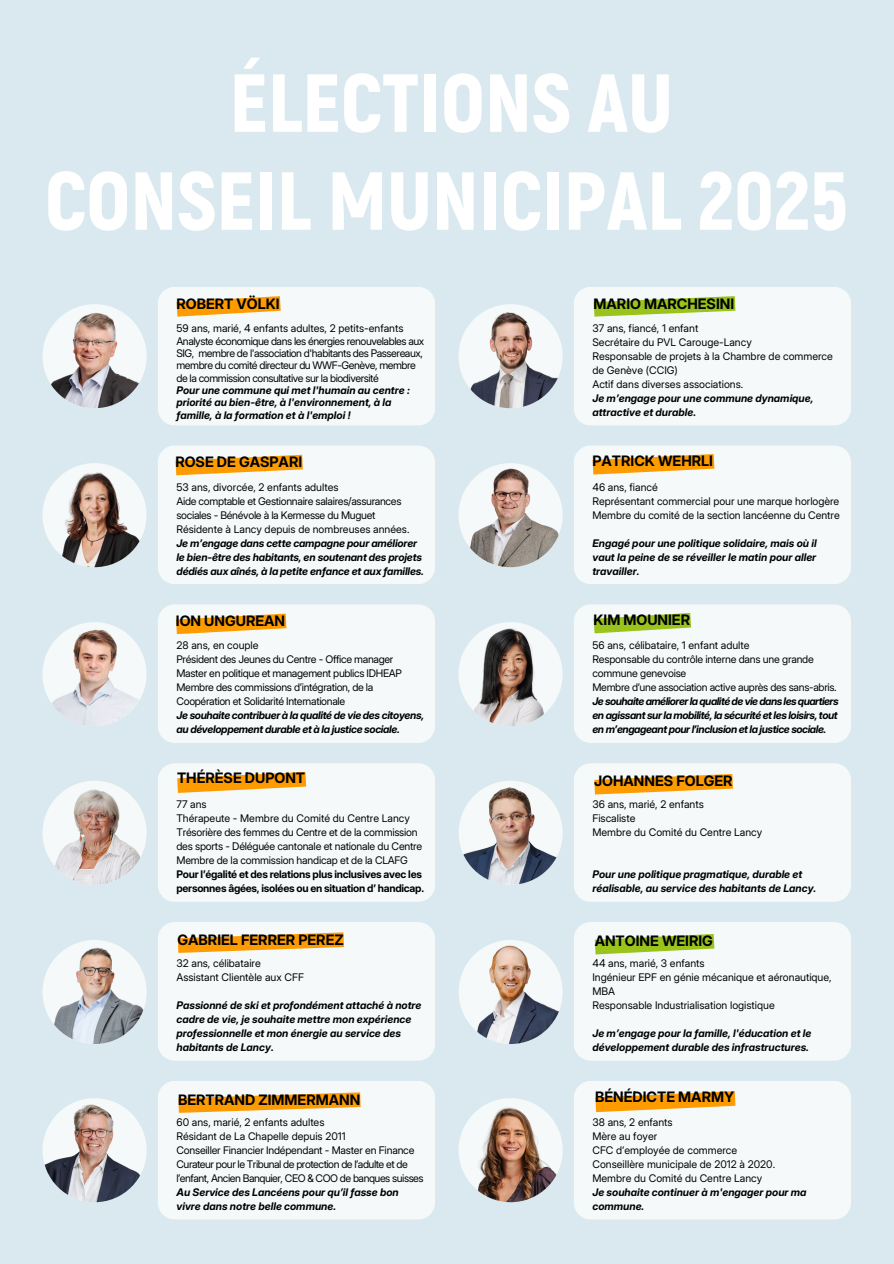
<style>
.page{position:relative;width:894px;height:1264px;background:#fff}
.page>*{position:absolute;margin:0;border:0;box-sizing:border-box;transform-origin:0 0}
.t1{font:900 82.05px/97.8px "Akrobat";color:#fff;text-align:center}
.t2{font:700 14.4px "Inter 28 pt";color:#000}
.t3{font:italic 700 10.5px/14px "Inter 28 pt";color:#000}
.t4{font:10.5px/14px "Inter 28 pt";color:#000}
.t5{font:10.5px/14px "Inter 28 pt";letter-spacing:-.02em;color:#000}
.t6{font:10.5px/12.3px "Inter 28 pt";letter-spacing:-.04em;color:#000}
.t7{font:italic 700 10.5px/14px "Inter 28 pt";letter-spacing:-.04em;color:#000}
.t8{font:10.5px/14px "Inter 28 pt";letter-spacing:-.045em;color:#000}
.t9{font:700 10.5px/14px "Inter 28 pt";letter-spacing:-.02em;color:#000}
.t10{font:italic 700 10.5px/14px "Inter 28 pt";letter-spacing:-.03em;color:#000}
.t11{font:italic 700 10.5px "Inter 28 pt";letter-spacing:-.05em;color:#000}
</style>
<div class="page">
<div style="left:0;top:0;width:893px;height:1263px;background:#d9e9ef"></div>
<img style="left:43px;top:304px;width:104px;height:104px;border-radius:50%">
<img style="left:42px;top:463px;width:104px;height:104px;border-radius:50%">
<img style="left:42px;top:622px;width:104px;height:104px;border-radius:50%">
<img style="left:43px;top:780px;width:104px;height:104px;border-radius:50%">
<img style="left:43px;top:939px;width:104px;height:105px;border-radius:50%">
<img style="left:43px;top:1098px;width:104px;height:104px;border-radius:50%">
<img style="left:458px;top:463px;width:104px;height:104px;border-radius:50%">
<img style="left:458px;top:622px;width:104px;height:104px;border-radius:50%">
<img style="left:458px;top:780px;width:104px;height:104px;border-radius:50%">
<img style="left:458px;top:939px;width:104px;height:105px;border-radius:50%">
<img style="left:458px;top:1098px;width:104px;height:104px;border-radius:50%">
<div style="left:158px;top:287px;width:277px;height:138px;background:#f5f9fa"></div>
<div style="left:574px;top:287px;width:276px;height:138px;background:#f5f9fa"></div>
<div style="left:158px;top:445px;width:277px;height:139px;background:#f5f9fa"></div>
<div style="left:574px;top:445px;width:276px;height:139px;background:#f5f9fa"></div>
<div style="left:158px;top:604px;width:277px;height:139px;background:#f5f9fa"></div>
<div style="left:574px;top:604px;width:276px;height:139px;background:#f5f9fa"></div>
<div style="left:158px;top:763px;width:277px;height:138px;background:#f5f9fa"></div>
<div style="left:574px;top:763px;width:276px;height:138px;background:#f5f9fa"></div>
<div style="left:574px;top:922px;width:276px;height:138px;background:#f5f9fa"></div>
<svg style="left:158px;top:922px;width:277px;height:138px;background:#f5f2ea"></svg>
<svg style="left:158px;top:1081px;width:277px;height:138px;background:#f5f2e8"></svg>
<div style="left:574px;top:1081px;width:276px;height:138px;background:#f5f9fa"></div>
<img style="left:458px;top:304px;width:104px;height:104px;border-radius:50%">
<p class="t1" style="left:45px;top:50px;width:804px">ÉLECTIONS AU<br>CONSEIL MUNICIPAL 2025</p>
<p class="t2" style="left:176px;top:294px;width:105px">ROBERT VÖLKI</p>
<p class="t4" style="left:176px;top:321px;width:228px">59 ans, marié, 4 enfants adultes, 2 petits-enfants</p>
<h2 class="t6" style="left:176px;top:335px;width:249px">Analyste économique dans les énergies renouvelables aux SIG, membre de l'association d'habitants des Passereaux, membre du comité directeur du WWF-Genève, membre de la commission consultative sur la biodiversité</h2>
<p class="t3" style="left:176px;top:384px;width:235px;line-height:12.3px">Pour une commune qui met l'humain au centre : priorité au bien-être, à l'environnement, à la famille, à la formation et à l'emploi !</p>
<p class="t2" style="left:593px;top:294px;width:142px">MARIO MARCHESINI</p>
<p class="t4" style="left:592px;top:321px;width:107px">37 ans, fiancé, 1 enfant</p>
<p class="t4" style="left:592px;top:335px;width:161px">Secrétaire du PVL Carouge-Lancy</p>
<p class="t4" style="left:592px;top:349px;width:242px">Responsable de projets à la Chambre de commerce de Genève (CCIG)</p>
<h2 class="t4" style="left:592px;top:377px;width:152px">Actif dans diverses associations.</h2>
<p class="t3" style="left:592px;top:391px;width:222px">Je m’engage pour une commune dynamique, attractive et durable.</p>
<h3 class="t2" style="left:175px;top:453px;width:128px">ROSE DE GASPARI</h3>
<p class="t2" style="left:592px;top:452px;width:122px">PATRICK WEHRLI</p>
<p class="t4" style="left:176px;top:479px;width:163px">53 ans, divorcée, 2 enfants adultes</p>
<p class="t5" style="left:176px;top:493px;width:226px">Aide comptable et Gestionnaire salaires/assurances sociales - Bénévole à la Kermesse du Muguet</p>
<p class="t4" style="left:176px;top:521px;width:234px">Résidente à Lancy depuis de nombreuses années.</p>
<p class="t3" style="left:176px;top:535px;width:249px">Je m’engage dans cette campagne pour améliorer le bien-être des habitants, en soutenant des projets dédiés aux aînés, à la petite enfance et aux familles.</p>
<p class="t4" style="left:592px;top:479px;width:67px">46 ans, fiancé</p>
<p class="t5" style="left:592px;top:493px;width:248px">Représentant commercial pour une marque horlogère</p>
<p class="t5" style="left:592px;top:507px;width:249px">Membre du comité de la section lancéenne du Centre</p>
<p class="t3" style="left:592px;top:535px;width:226px;text-align:justify">Engagé pour une politique solidaire, mais où il vaut la peine de se réveiller le matin pour aller travailler.</p>
<h2 class="t2" style="left:176px;top:612px;width:111px">ION UNGUREAN</h2>
<p class="t2" style="left:593px;top:611px;width:98px">KIM MOUNIER</p>
<p class="t4" style="left:176px;top:638px;width:84px">28 ans, en couple</p>
<h2 class="t5" style="left:176px;top:652px;width:227px">Président des Jeunes du Centre - Office manager Master en politique et management publics IDHEAP Membre des commissions d’intégration, de la Coopération et Solidarité Internationale</h2>
<p class="t10" style="left:176px;top:708px;width:249px">Je souhaite contribuer à la qualité de vie des citoyens, au développement durable et à la justice sociale.</p>
<p class="t4" style="left:592px;top:638px;width:158px">56 ans, célibataire, 1 enfant adulte</p>
<h2 class="t5" style="left:592px;top:652px;width:223px">Responsable du contrôle interne dans une grande commune genevoise</h2>
<p class="t5" style="left:592px;top:680px;width:246px">Membre d’une association active auprès des sans-abris.</p>
<p class="t11" style="left:592px;top:695px;width:248px">Je souhaite améliorer la qualité de vie dans les quartiers</p>
<p class="t7" style="left:592px;top:708px;width:247px">en agissant sur la mobilité, la sécurité et les loisirs, tout en m’engageant pour l’inclusion et la justice sociale.</p>
<p class="t2" style="left:177px;top:769px;width:130px">THÉRÈSE DUPONT</p>
<p class="t2" style="left:594px;top:772px;width:140px">JOHANNES FOLGER</p>
<p class="t5" style="left:176px;top:797px;width:32px">77 ans</p>
<p class="t4" style="left:176px;top:811px;width:235px">Thérapeute - Membre du Comité du Centre Lancy</p>
<p class="t5" style="left:176px;top:825px;width:247px">Trésorière des femmes du Centre et de la commission des sports - Déléguée cantonale et nationale du Centre</p>
<p class="t5" style="left:176px;top:853px;width:233px">Membre de la commission handicap et de la CLAFG</p>
<p class="t9" style="left:176px;top:867px;width:249px">Pour l’égalité et des relations plus inclusives avec les personnes âgées, isolées ou en situation d’ handicap.</p>
<p class="t4" style="left:592px;top:797px;width:113px">36 ans, marié, 2 enfants</p>
<p class="t4" style="left:592px;top:811px;width:44px">Fiscaliste</p>
<p class="t4" style="left:592px;top:825px;width:171px">Membre du Comité du Centre Lancy</p>
<p class="t3" style="left:592px;top:867px;width:225px">Pour une politique pragmatique, durable et réalisable, au service des habitants de Lancy.</p>
<h3 class="t2" style="left:177px;top:930px;width:167px">GABRIEL FERRER PEREZ</h3>
<p class="t2" style="left:594px;top:932px;width:120px">ANTOINE WEIRIG</p>
<h2 class="t4" style="left:176px;top:956px;width:86px">32 ans, célibataire</h2>
<p class="t4" style="left:176px;top:970px;width:129px">Assistant Clientèle aux CFF</p>
<p class="t3" style="left:176px;top:998px;width:246px">Passionné de ski et profondément attaché à notre cadre de vie, je souhaite mettre mon expérience professionnelle et mon énergie au service des habitants de Lancy.</p>
<p class="t4" style="left:592px;top:956px;width:114px">44 ans, marié, 3 enfants</p>
<h2 class="t4" style="left:592px;top:970px;width:241px">Ingénieur EPF en génie mécanique et aéronautique,<br>MBA</h2>
<p class="t4" style="left:592px;top:998px;width:184px">Responsable Industrialisation logistique</p>
<p class="t3" style="left:592px;top:1026px;width:220px">Je m’engage pour la famille, l'éducation et le développement durable des infrastructures.</p>
<h2 class="t2" style="left:178px;top:1090px;width:184px">BERTRAND ZIMMERMANN</h2>
<p class="t2" style="left:595px;top:1088px;width:140px">BÉNÉDICTE MARMY</p>
<p class="t4" style="left:176px;top:1115px;width:149px">60 ans, marié, 2 enfants adultes</p>
<p class="t4" style="left:176px;top:1129px;width:171px">Résidant de La Chapelle depuis 2011</p>
<h3 class="t5" style="left:176px;top:1143px;width:239px">Conseiller Financier Indépendant - Master en Finance</h3>
<h2 class="t8" style="left:176px;top:1157px;width:249px">Curateur pour le Tribunal de protection de l’adulte et de l’enfant, Ancien Banquier, CEO &amp; COO de banques suisses</h2>
<p class="t3" style="left:176px;top:1185px;width:224px">Au Service des Lancéens pour qu’il fasse bon vivre dans notre belle commune.</p>
<p class="t4" style="left:592px;top:1115px;width:82px">38 ans, 2 enfants</p>
<h3 class="t4" style="left:592px;top:1129px;width:66px">Mère au foyer</h3>
<p class="t4" style="left:592px;top:1143px;width:146px">CFC d’employée de commerce</p>
<h2 class="t4" style="left:592px;top:1157px;width:184px">Conseillère municipale de 2012 à 2020.</h2>
<p class="t4" style="left:592px;top:1171px;width:171px">Membre du Comité du Centre Lancy</p>
<p class="t3" style="left:592px;top:1185px;width:215px">Je souhaite continuer à m'engager pour ma commune.</p>
</div>
